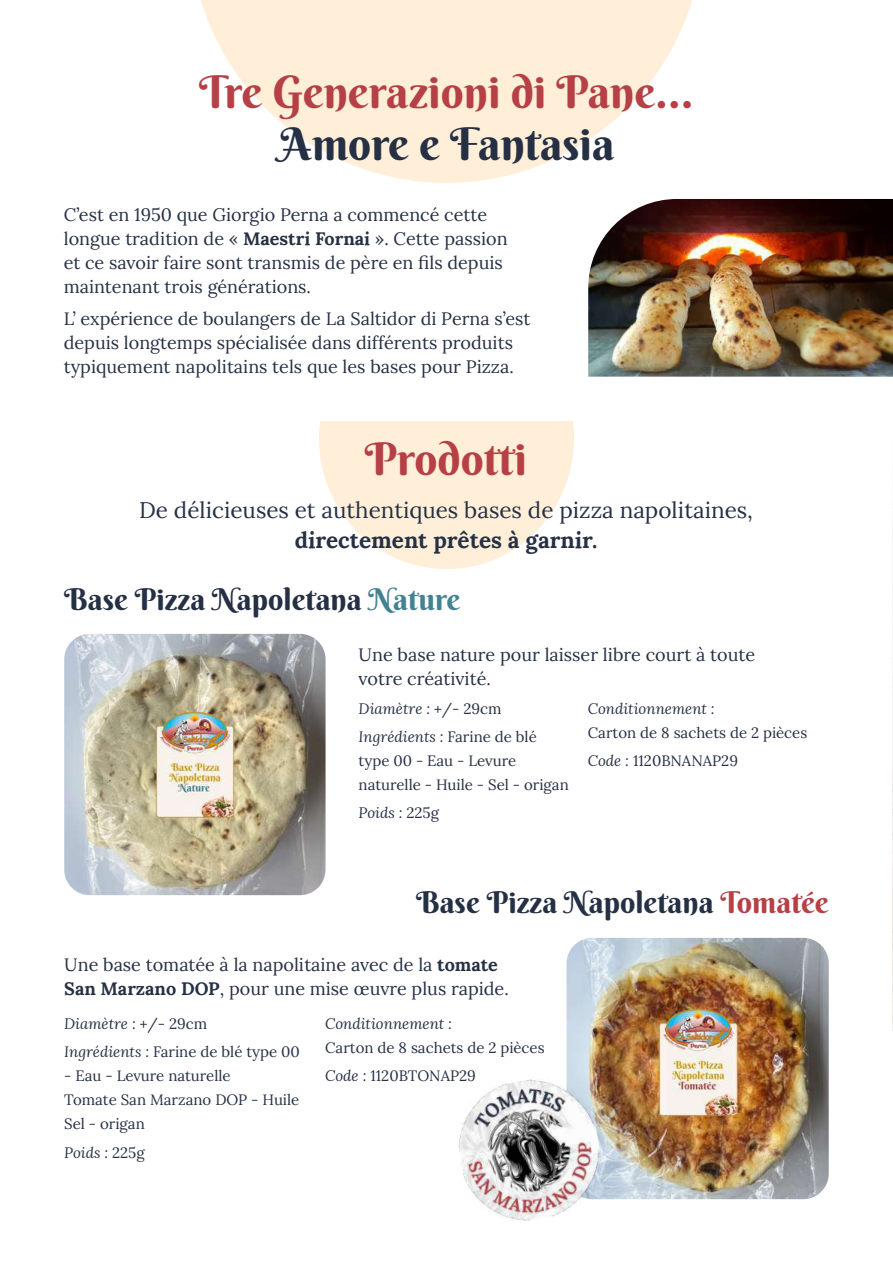
<style>
.page{position:relative;width:893px;height:1263px;background:#fff}
.page>*{position:absolute;margin:0;border:0;box-sizing:border-box;transform-origin:0 0}
.t1{font:45px "Berkshire Swash";color:#b54046}
.t2{font:45px "Berkshire Swash";color:#263044}
.t3{font:30px "Berkshire Swash";color:#263044}
.t4{font:22.5px "Lora";color:#263044}
.t5{font:700 22.5px "Lora";color:#263044}
.t6{font:18px/24px "Lora";color:#263044}
.t7{font:15px/24px "Lora";color:#263044}
.t8{font:italic 15px/28.2px "Lora";color:#263044}
.s1{font-weight:700}
.s2{color:#438391}
.s3{font-style:normal}
.s4{font-style:italic}
.s5{color:#b54046}
</style>
<div class="page">
<img style="left:892px;top:506px;width:1px;height:524px">
<div style="left:319px;top:308px;width:255px;height:261px;background:#ffefd8;border-radius:50%"></div>
<div style="left:0;top:262px;width:893px;height:159px;background:#fff"></div>
<svg style="left:201px;top:0;width:491px;height:183px;fill:#ffefd8"></svg>
<img style="left:64px;top:634px;width:262px;height:261px">
<img style="left:566px;top:938px;width:263px;height:261px">
<img style="left:588px;top:199px;width:305px;height:178px">
<img style="left:458px;top:1070px;width:152px;height:151px">
<h1 class="t1" style="left:199px;top:64px;width:496px">Tre Generazioni di Pane…</h1>
<h1 class="t2" style="left:278px;top:116px;width:338px">Amore e Fantasia</h1>
<p class="t6" style="left:64px;top:201px;width:445px">C’est en 1950 que Giorgio Perna a commencé cette longue tradition de « <span class="s1">Maestri Fornai</span> ». Cette passion et ce savoir faire sont transmis de père en fils depuis maintenant trois générations.</p>
<p class="t6" style="left:64px;top:305px;width:468px">L’ expérience de boulangers de La Saltidor di Perna s’est depuis longtemps spécialisée dans différents produits typiquement napolitains tels que les bases pour Pizza.</p>
<h1 class="t1" style="left:365px;top:431px;width:164px">Prodotti</h1>
<p class="t4" style="left:139px;top:492px;width:615px">De délicieuses et authentiques bases de pizza napolitaines,</p>
<p class="t5" style="left:295px;top:520px;width:304px">directement prêtes à garnir.</p>
<h2 class="t3" style="left:64px;top:580px;width:398px">Base Pizza Napoletana <span class="s2">Nature</span></h2>
<p class="t6" style="left:359px;top:641px;width:398px">Une base nature pour laisser libre court à toute votre créativité.</p>
<p class="t8" style="left:359px;top:694px;width:180px">Diamètre : <span class="s3">+/- 29cm<br></span>Ingrédients : <span class="s3">Farine de blé</span></p>
<p class="t7" style="left:359px;top:747px;width:212px">type 00 - Eau - Levure naturelle - Huile - Sel - origan</p>
<p class="t8" style="left:359px;top:798px;width:82px">Poids : <span class="s3">225g</span></p>
<p class="t8" style="left:588px;top:694px;width:128px">Conditionnement :</p>
<p class="t7" style="left:588px;top:717px;width:221px;line-height:28.2px">Carton de 8 sachets de 2 pièces<br><span class="s4">Code :</span> 1120BNANAP29</p>
<h2 class="t3" style="left:416px;top:883px;width:414px">Base Pizza Napoletana <span class="s5">Tomatée</span></h2>
<p class="t6" style="left:64px;top:951px;width:446px">Une base tomatée à la napolitaine avec de la <span class="s1">tomate<br>San Marzano DOP</span>, pour une mise œuvre plus rapide.</p>
<p class="t7" style="left:64px;top:1008px;width:237px;line-height:28.2px"><span class="s4">Diamètre :</span> +/- 29cm<br><span class="s4">Ingrédients :</span> Farine de blé type 00</p>
<p class="t7" style="left:64px;top:1063px;width:237px">- Eau - Levure naturelle<br>Tomate San Marzano DOP - Huile<br>Sel - origan</p>
<p class="t8" style="left:64px;top:1138px;width:82px">Poids : <span class="s3">225g</span></p>
<p class="t8" style="left:325px;top:1009px;width:128px">Conditionnement :</p>
<p class="t7" style="left:325px;top:1032px;width:221px;line-height:28.2px">Carton de 8 sachets de 2 pièces<br><span class="s4">Code :</span> 1120BTONAP29</p>
</div>
